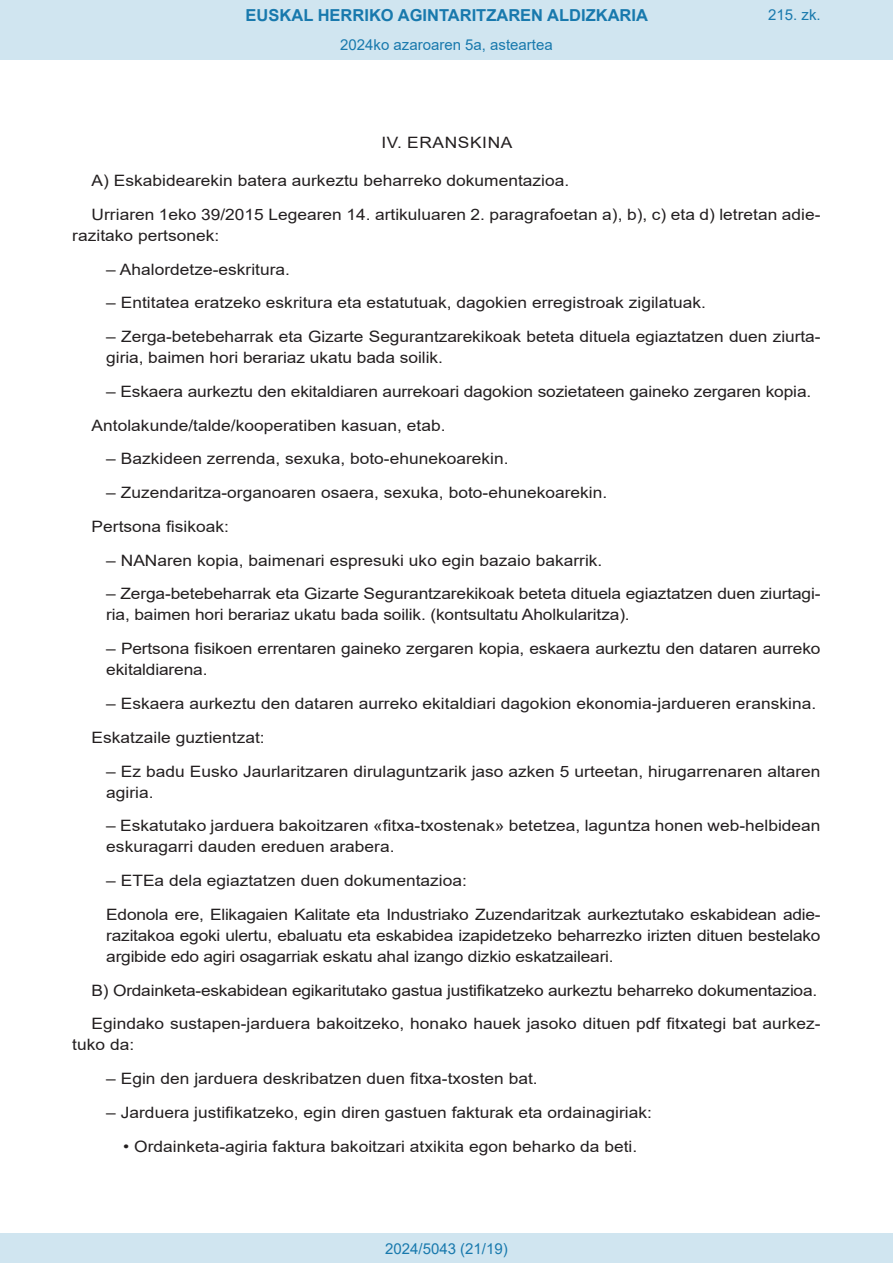
<style>
.page{position:relative;width:893px;height:1263px;background:#fff}
.page>*{position:absolute;margin:0;border:0;box-sizing:border-box;transform-origin:0 0}
.t1{font:700 16.5px "Arial";color:#1879ad}
.BOPVDetalle1{font:15.6px/21px "Arial";color:#231f20;scale:1.11 1}
.BOPVDetalle{font:15.6px/21px "Arial";color:#231f20;scale:1.11 1}
.BOPVDetalle2{font:15.6px "Arial";color:#231f20;scale:1.11 1}
.BOPVClave{font:15.6px "Arial";letter-spacing:.035em;color:#231f20;scale:1.11 1}
.Paginacion_Centro{font:15px "Arial";color:#1879ad}
</style>
<div class="page">
<div style="left:0;top:0;width:893px;height:60px;background:#d0e5f0"></div>
<div style="left:0;top:1233px;width:893px;height:30px;background:#d0e5f0"></div>
<p class="t1" style="left:246px;top:3px;width:404px">EUSKAL HERRIKO AGINTARITZAREN ALDIZKARIA</p>
<p class="Paginacion_Centro" style="left:340px;top:35px;width:214px">2024ko azaroaren 5a, asteartea</p>
<p class="Paginacion_Centro" style="left:768px;top:5px;width:54px">215. zk.</p>
<p class="BOPVClave" style="left:381px;top:132px;width:120px">IV. ERANSKINA</p>
<p class="BOPVDetalle" style="left:92px;top:170px;width:432px">A) Eskabidearekin batera aurkeztu beharreko dokumentazioa.</p>
<p class="BOPVDetalle" style="left:72px;top:204px;width:676px;text-indent:19px">Urriaren 1eko 39/2015 Legearen 14. artikuluaren 2. paragrafoetan a), b), c) eta d) letretan adie&shy;razitako pertsonek:</p>
<p class="BOPVDetalle1" style="left:106px;top:259px;width:167px">– Ahalordetze-eskritura.</p>
<p class="BOPVDetalle1" style="left:106px;top:292px;width:542px">– Entitatea eratzeko eskritura eta estatutuak, dagokien erregistroak zigilatuak.</p>
<p class="BOPVDetalle1" style="left:106px;top:326px;width:645px">– Zerga-betebeharrak eta Gizarte Segurantzarekikoak beteta dituela egiaztatzen duen ziurta&shy;giria, baimen hori berariaz ukatu bada soilik.</p>
<p class="BOPVDetalle1" style="left:106px;top:381px;width:637px">– Eskaera aurkeztu den ekitaldiaren aurrekoari dagokion sozietateen gaineko zergaren kopia.</p>
<p class="BOPVDetalle" style="left:92px;top:415px;width:320px">Antolakunde/talde/kooperatiben kasuan, etab.</p>
<p class="BOPVDetalle1" style="left:106px;top:448px;width:364px">– Bazkideen zerrenda, sexuka, boto-ehunekoarekin.</p>
<p class="BOPVDetalle1" style="left:106px;top:482px;width:453px">– Zuzendaritza-organoaren osaera, sexuka, boto-ehunekoarekin.</p>
<p class="BOPVDetalle" style="left:92px;top:516px;width:125px">Pertsona fisikoak:</p>
<p class="BOPVDetalle1" style="left:106px;top:550px;width:448px">– NANaren kopia, baimenari espresuki uko egin bazaio bakarrik.</p>
<p class="BOPVDetalle1" style="left:106px;top:583px;width:645px">– Zerga-betebeharrak eta Gizarte Segurantzarekikoak beteta dituela egiaztatzen duen ziurtagi&shy;ria, baimen hori berariaz ukatu bada soilik. (kontsultatu Aholkularitza).</p>
<p class="BOPVDetalle1" style="left:106px;top:638px;width:645px">– Pertsona fisikoen errentaren gaineko zergaren kopia, eskaera aurkeztu den dataren aurreko ekitaldiarena.</p>
<p class="BOPVDetalle1" style="left:106px;top:693px;width:641px">– Eskaera aurkeztu den dataren aurreko ekitaldiari dagokion ekonomia-jardueren eranskina.</p>
<p class="BOPVDetalle" style="left:92px;top:727px;width:157px">Eskatzaile guztientzat:</p>
<p class="BOPVDetalle1" style="left:106px;top:760px;width:645px">– Ez badu Eusko Jaurlaritzaren dirulaguntzarik jaso azken 5 urteetan, hirugarrenaren altaren agiria.</p>
<p class="BOPVDetalle1" style="left:106px;top:815px;width:645px">– Eskatutako jarduera bakoitzaren «fitxa-txostenak» betetzea, laguntza honen web-helbidean eskuragarri dauden ereduen arabera.</p>
<p class="BOPVDetalle1" style="left:106px;top:870px;width:326px">– ETEa dela egiaztatzen duen dokumentazioa:</p>
<p class="BOPVDetalle1" style="left:106px;top:904px;width:645px;text-align:justify">Edonola ere, Elikagaien Kalitate eta Industriako Zuzendaritzak aurkeztutako eskabidean adie&shy;razitakoa egoki ulertu, ebaluatu eta eskabidea izapidetzeko beharrezko irizten dituen bestelako argibide edo agiri osagarriak eskatu ahal izango dizkio eskatzaileari.</p>
<p class="BOPVDetalle" style="left:92px;top:979px;width:655px">B) Ordainketa-eskabidean egikaritutako gastua justifikatzeko aurkeztu beharreko dokumentazioa.</p>
<p class="BOPVDetalle" style="left:72px;top:1013px;width:676px;text-indent:19px">Egindako sustapen-jarduera bakoitzeko, honako hauek jasoko dituen pdf fitxategi bat aurkez&shy;tuko da:</p>
<p class="BOPVDetalle1" style="left:106px;top:1068px;width:390px">– Egin den jarduera deskribatzen duen fitxa-txosten bat.</p>
<p class="BOPVDetalle1" style="left:106px;top:1102px;width:493px">– Jarduera justifikatzeko, egin diren gastuen fakturak eta ordainagiriak:</p>
<p class="BOPVDetalle2" style="left:123px;top:1135px;width:465px">• Ordainketa-agiria faktura bakoitzari atxikita egon beharko da beti.</p>
<p class="Paginacion_Centro" style="left:385px;top:1238px;width:124px">2024/5043 (21/19)</p>
</div>
